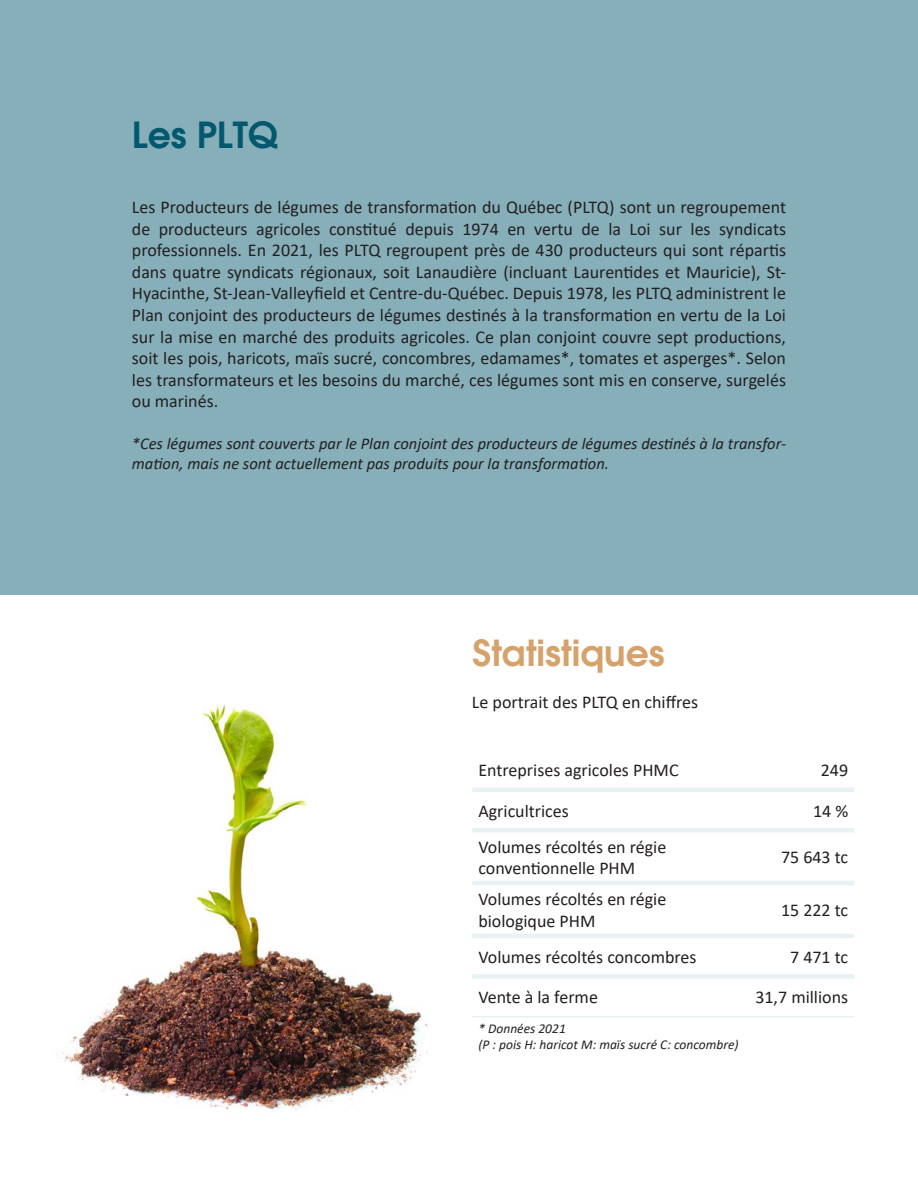
<style>
.page{position:relative;width:918px;height:1188px;background:#fff}
.page>*{position:absolute;margin:0;border:0;box-sizing:border-box;transform-origin:0 0}
.t1{font:600 36px "Avant Garde";color:#d6a26b}
.t2{font:600 36px "Avant Garde";color:#03586e}
.t3{font:18px/21.6px "Calibri";color:#231f20}
.t4{font:italic 16.5px/19.8px "Calibri";color:#231f20}
.t5{font:italic 13.5px "Calibri";color:#231f20}
</style>
<div class="page">
<hr style="left:917px;top:594px;width:1px;height:594px;background:#03586e">
<div style="left:0;top:0;width:918px;height:594px;background:#86afb9"></div>
<hr style="left:472px;top:788px;width:252px;height:4px;background:#e8f2f4">
<hr style="left:724px;top:788px;width:130px;height:4px;background:#e8f2f4">
<hr style="left:472px;top:828px;width:252px;height:4px;background:#e8f2f4">
<hr style="left:724px;top:828px;width:130px;height:4px;background:#e8f2f4">
<hr style="left:472px;top:881px;width:252px;height:4px;background:#e8f2f4">
<hr style="left:724px;top:881px;width:130px;height:4px;background:#e8f2f4">
<hr style="left:472px;top:934px;width:252px;height:4px;background:#e8f2f4">
<hr style="left:724px;top:934px;width:130px;height:4px;background:#e8f2f4">
<div style="left:472px;top:974px;width:252px;height:5px;background:#e8f2f4"></div>
<div style="left:724px;top:974px;width:130px;height:5px;background:#e8f2f4"></div>
<hr style="left:472px;top:1016px;width:252px;height:1px;background:#e8f2f4">
<hr style="left:724px;top:1016px;width:130px;height:1px;background:#e8f2f4">
<img style="left:61px;top:704px;width:367px;height:407px">
<p class="t2" style="left:132px;top:111px;width:148px">Les PLTQ</p>
<p class="t3" style="left:132px;top:196px;width:656px;text-align:justify">Les Producteurs de légumes de transformation du Québec (PLTQ) sont un regroupement de producteurs agricoles constitué depuis 1974 en vertu de la Loi sur les syndicats professionnels. En 2021, les PLTQ regroupent près de 430 producteurs qui sont répartis dans quatre syndicats régionaux, soit Lanaudière (incluant Laurentides et Mauricie), St-Hyacinthe, St-Jean-Valleyfield et Centre-du-Québec. Depuis 1978, les PLTQ administrent le Plan conjoint des producteurs de légumes destinés à la transformation en vertu de la Loi sur la mise en marché des produits agricoles. Ce plan conjoint couvre sept productions, soit les pois, haricots, maïs sucré, concombres, edamames*, tomates et asperges*. Selon les transformateurs et les besoins du marché, ces légumes sont mis en conserve, surgelés ou marinés.</p>
<p class="t4" style="left:132px;top:433px;width:656px">*Ces légumes sont couverts par le Plan conjoint des producteurs de légumes destinés à la transfor&shy;mation, mais ne sont actuellement pas produits pour la transformation.</p>
<p class="t1" style="left:472px;top:629px;width:194px">Statistiques</p>
<p class="t3" style="left:472px;top:691px;width:228px">Le portrait des PLTQ en chiffres</p>
<p class="t3" style="left:478px;top:759px;width:202px">Entreprises agricoles PHMC</p>
<p class="t3" style="left:821px;top:759px;width:29px">249</p>
<p class="t3" style="left:478px;top:799px;width:92px">Agricultrices</p>
<p class="t3" style="left:813px;top:799px;width:37px">14 %</p>
<p class="t3" style="left:478px;top:835px;width:190px">Volumes récoltés en régie conventionnelle PHM</p>
<p class="t3" style="left:781px;top:846px;width:69px">75 643 tc</p>
<p class="t3" style="left:478px;top:888px;width:190px">Volumes récoltés en régie biologique PHM</p>
<p class="t3" style="left:781px;top:899px;width:69px">15 222 tc</p>
<p class="t3" style="left:478px;top:946px;width:220px">Volumes récoltés concombres</p>
<p class="t3" style="left:790px;top:946px;width:60px">7 471 tc</p>
<p class="t3" style="left:478px;top:986px;width:121px">Vente à la ferme</p>
<p class="t3" style="left:755px;top:986px;width:94px">31,7 millions</p>
<p class="t5" style="left:478px;top:1019px;width:89px">* Données 2021</p>
<p class="t5" style="left:478px;top:1035px;width:262px">(P : pois H: haricot M: maïs sucré C: concombre)</p>
</div>
